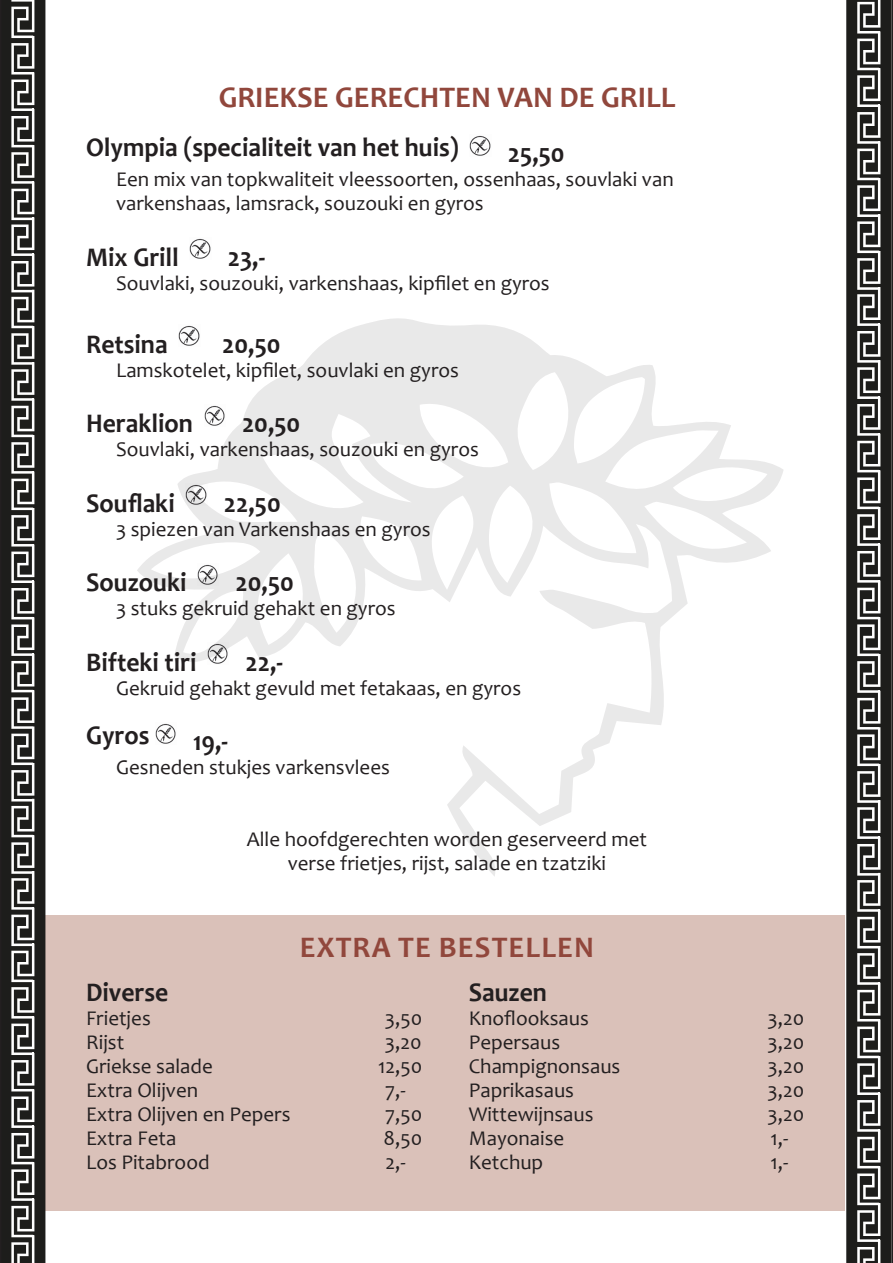
<style>
.page{position:relative;width:893px;height:1263px;background:#fff}
.page>*{position:absolute;margin:0;border:0;box-sizing:border-box;transform-origin:0 0}
.t1{font:700 30px "Candara";color:#91473c}
.t2{font:700 30px "Candara";letter-spacing:.04em;color:#91473c}
.t3{font:700 27px "Candara";color:#231f20;scale:.95 1}
.t4{font:21px/24px "Candara";color:#231f20;text-align:center}
</style>
<div class="page">
<div style="left:45px;top:915px;width:800px;height:296px;background:#dac1b9"></div>
<svg style="left:137px;top:318px;width:646px;height:558px"></svg>
<img style="left:470px;top:135px;width:21px;height:21px">
<img style="left:190px;top:238px;width:21px;height:21px">
<img style="left:179px;top:325px;width:21px;height:22px">
<img style="left:204px;top:404px;width:21px;height:22px">
<img style="left:186px;top:484px;width:21px;height:22px">
<img style="left:198px;top:563px;width:21px;height:22px">
<img style="left:208px;top:643px;width:21px;height:22px">
<img style="left:155px;top:722px;width:21px;height:22px">
<svg style="left:0;top:0;width:45px;height:1263px;background:#4d4d4c"></svg>
<svg style="left:846px;top:0;width:47px;height:1263px;background:#4e4e4d"></svg>
<p class="t1" style="left:219px;top:79px;width:458px">GRIEKSE GERECHTEN VAN DE GRILL</p>
<p class="t3" style="left:86px;top:131px;width:394px">Olympia (specialiteit van het huis)</p>
<p class="t3" style="left:508px;top:137px;width:61px">25,50</p>
<p class="t4" style="left:116px;top:167px;width:559px">Een mix van topkwaliteit vleessoorten, ossenhaas, souvlaki van</p>
<p class="t4" style="left:116px;top:191px;width:369px">varkenshaas, lamsrack, souzouki en gyros</p>
<p class="t3" style="left:86px;top:241px;width:99px">Mix Grill</p>
<p class="t3" style="left:228px;top:241px;width:41px">23,-</p>
<p class="t4" style="left:116px;top:271px;width:435px">Souvlaki, souzouki, varkenshaas, kipfilet en gyros</p>
<p class="t3" style="left:86px;top:328px;width:87px">Retsina</p>
<p class="t3" style="left:222px;top:328px;width:63px">20,50</p>
<p class="t4" style="left:116px;top:358px;width:344px">Lamskotelet, kipfilet, souvlaki en gyros</p>
<p class="t3" style="left:86px;top:407px;width:114px">Heraklion</p>
<p class="t3" style="left:242px;top:407px;width:63px">20,50</p>
<p class="t4" style="left:116px;top:437px;width:364px">Souvlaki, varkenshaas, souzouki en gyros</p>
<p class="t3" style="left:86px;top:487px;width:95px">Souflaki</p>
<p class="t3" style="left:224px;top:487px;width:61px">22,50</p>
<p class="t4" style="left:116px;top:517px;width:316px">3 spiezen van Varkenshaas en gyros</p>
<p class="t3" style="left:86px;top:566px;width:107px">Souzouki</p>
<p class="t3" style="left:236px;top:566px;width:63px">20,50</p>
<p class="t4" style="left:116px;top:596px;width:281px">3 stuks gekruid gehakt en gyros</p>
<p class="t3" style="left:86px;top:646px;width:118px">Bifteki tiri</p>
<p class="t3" style="left:246px;top:646px;width:41px">22,-</p>
<p class="t4" style="left:116px;top:676px;width:407px">Gekruid gehakt gevuld met fetakaas, en gyros</p>
<p class="t3" style="left:86px;top:719px;width:68px">Gyros</p>
<p class="t3" style="left:193px;top:725px;width:38px">19,-</p>
<p class="t4" style="left:116px;top:755px;width:275px">Gesneden stukjes varkensvlees</p>
<p class="t4" style="left:247px;top:827px;width:402px">Alle hoofdgerechten worden geserveerd met verse frietjes, rijst, salade en tzatziki</p>
<p class="t2" style="left:300px;top:929px;width:296px">EXTRA TE BESTELLEN</p>
<p class="t3" style="left:86px;top:976px;width:88px">Diverse</p>
<p class="t4" style="left:86px;top:1006px;width:66px">Frietjes</p>
<p class="t4" style="left:385px;top:1006px;width:39px">3,50</p>
<p class="t4" style="left:86px;top:1030px;width:40px">Rijst</p>
<p class="t4" style="left:385px;top:1030px;width:38px">3,20</p>
<p class="t4" style="left:86px;top:1054px;width:128px">Griekse salade</p>
<p class="t4" style="left:378px;top:1054px;width:46px">12,50</p>
<p class="t4" style="left:86px;top:1078px;width:114px">Extra Olijven</p>
<p class="t4" style="left:385px;top:1078px;width:22px">7,-</p>
<p class="t4" style="left:86px;top:1102px;width:206px">Extra Olijven en Pepers</p>
<p class="t4" style="left:385px;top:1102px;width:39px">7,50</p>
<p class="t4" style="left:86px;top:1126px;width:92px">Extra Feta</p>
<p class="t4" style="left:383px;top:1126px;width:40px">8,50</p>
<p class="t4" style="left:86px;top:1150px;width:125px">Los Pitabrood</p>
<p class="t4" style="left:385px;top:1150px;width:22px">2,-</p>
<p class="t3" style="left:469px;top:976px;width:84px">Sauzen</p>
<p class="t4" style="left:469px;top:1006px;width:122px">Knoflooksaus</p>
<p class="t4" style="left:768px;top:1006px;width:38px">3,20</p>
<p class="t4" style="left:469px;top:1030px;width:93px">Pepersaus</p>
<p class="t4" style="left:768px;top:1030px;width:38px">3,20</p>
<p class="t4" style="left:469px;top:1054px;width:153px">Champignonsaus</p>
<p class="t4" style="left:768px;top:1054px;width:38px">3,20</p>
<p class="t4" style="left:469px;top:1078px;width:107px">Paprikasaus</p>
<p class="t4" style="left:768px;top:1078px;width:38px">3,20</p>
<p class="t4" style="left:469px;top:1102px;width:126px">Wittewijnsaus</p>
<p class="t4" style="left:768px;top:1102px;width:38px">3,20</p>
<p class="t4" style="left:469px;top:1126px;width:97px">Mayonaise</p>
<p class="t4" style="left:770px;top:1126px;width:19px">1,-</p>
<p class="t4" style="left:469px;top:1150px;width:76px">Ketchup</p>
<p class="t4" style="left:770px;top:1150px;width:19px">1,-</p>
</div>
